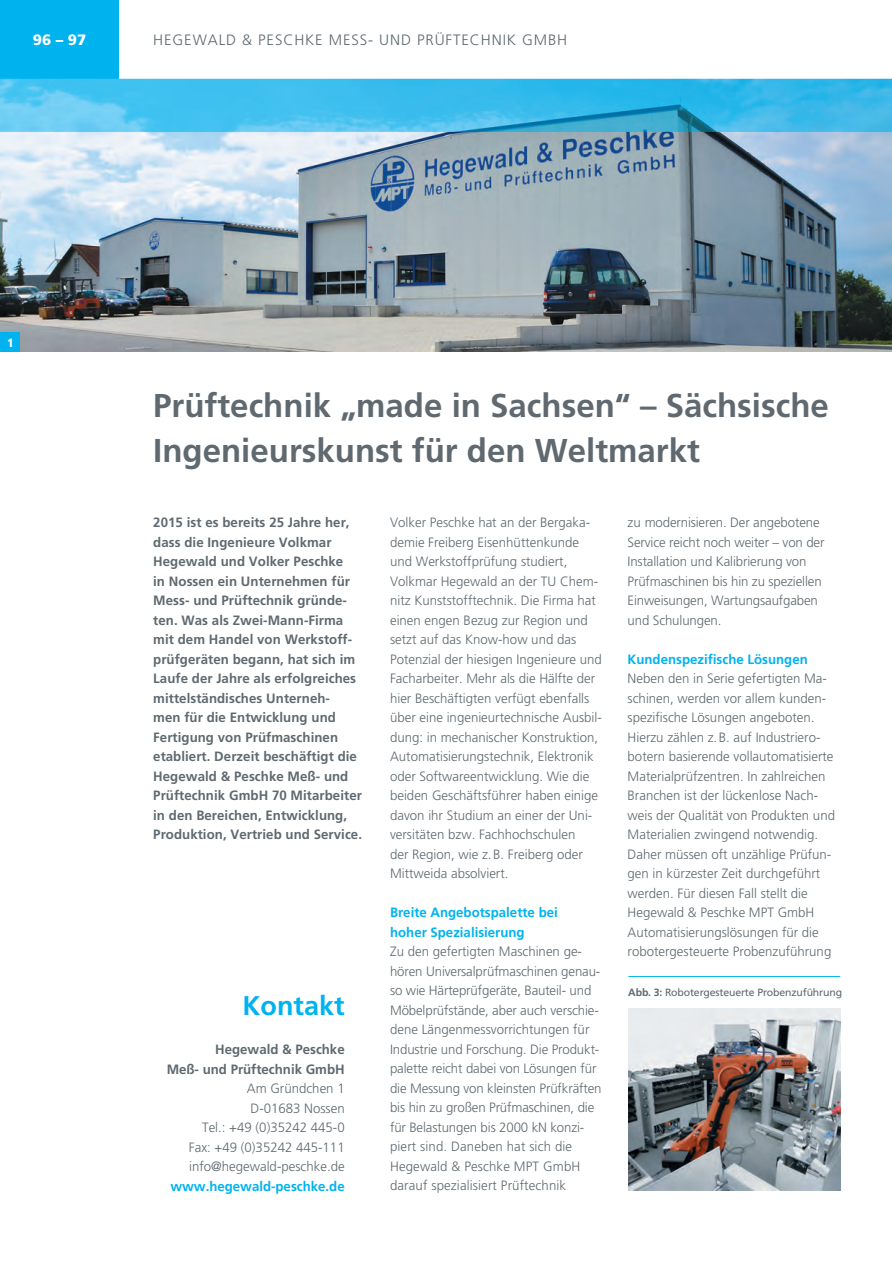
<style>
.page{position:relative;width:892px;height:1263px;background:#fff}
.page>*{position:absolute;margin:0;border:0;box-sizing:border-box;transform-origin:0 0}
.t1{font:700 33px/45px "Frutiger";color:#5f696f}
.t2{font:700 27px "Frutiger";color:#00b3ef}
.t3{font:300 15px "Frutiger";letter-spacing:.06em;color:#5f696f}
.t4{font:900 15px "Frutiger";color:#fff}
.t5{font:300 13.5px/19.5px "Frutiger";color:#5f696f}
.t6{font:700 13.5px/19.5px "Frutiger";letter-spacing:.005em;color:#5f696f}
.t7{font:700 13.5px/19.5px "Frutiger";color:#00b3ef}
.t8{font:900 condensed 12px "Frutiger";color:#fff}
.t9{font:10.5px "Frutiger";letter-spacing:-.015em;color:#5f696f}
.s1{font-weight:700}
</style>
<div class="page">
<div style="left:0;top:0;width:119px;height:79px;background:#00b3ef"></div>
<img style="left:0;top:132px;width:891px;height:220px">
<svg style="left:0;top:79px;width:891px;height:53px"></svg>
<hr style="left:628px;top:976px;width:212px;height:1px;background:#00b3ef">
<div style="left:0;top:333px;width:20px;height:19px;background:#00b3ef"></div>
<img style="left:628px;top:1008px;width:212px;height:182px">
<p class="t4" style="left:33px;top:30px;width:55px">96 – 97</p>
<p class="t3" style="left:153px;top:31px;width:415px">HEGEWALD &amp; PESCHKE MESS- UND PRÜFTECHNIK GMBH</p>
<p class="t8" style="left:8px;top:335px;width:8px">1</p>
<h1 class="t1" style="left:153px;top:382px;width:677px">Prüftechnik „made in Sachsen“ – Sächsische<br>Ingenieurskunst für den Weltmarkt</h1>
<p class="t6" style="left:153px;top:513px;width:210px">2015 ist es bereits 25 Jahre her, dass die Ingenieure Volkmar<br>Hegewald und Volker Peschke<br>in Nossen ein Unternehmen für<br>Mess- und Prüftechnik gründe&shy;ten. Was als Zwei-Mann-Firma mit dem Handel von Werkstoff&shy;prüfgeräten begann, hat sich im<br>Laufe der Jahre als erfolgreiches mittel ständisches Unterneh-<br>men für die Entwicklung und<br>Fertigung von Prüfmaschinen etabliert. Derzeit beschäftigt die<br>Hegewald &amp; Peschke Meß- und<br>Prüftechnik GmbH 70 Mitarbeiter in den Bereichen, Entwicklung,<br>Produktion, Vertrieb und Service.</p>
<p class="t5" style="left:390px;top:513px;width:213px">Volker Peschke hat an der Bergaka&shy;demie Freiberg Eisenhüttenkunde und Werkstoffprüfung studiert, Volkmar Hegewald an der TU Chem&shy;nitz Kunststofftechnik. Die Firma hat einen engen Bezug zur Region und setzt auf das Know-how und das Potenzial der hiesigen Ingenieure und Facharbeiter. Mehr als die Hälfte der hier Beschäftigten verfügt ebenfalls über eine ingenieurtechnische Ausbil&shy;dung: in mechanischer Konstruktion, Automatisierungstechnik, Elektronik oder Softwareentwicklung. Wie die beiden Geschäftsführer haben einige davon ihr Studium an einer der Uni&shy;versitäten bzw. Fachhochschulen<br>der Region, wie z.B. Freiberg oder Mittweida absolviert.</p>
<p class="t7" style="left:390px;top:902px;width:169px">Breite Angebotspalette bei hoher Spezialisierung</p>
<p class="t5" style="left:390px;top:942px;width:213px">Zu den gefertigten Maschinen ge - hören Universalprüfmaschinen genau&shy;so wie Härteprüfgeräte, Bauteil- und Möbelprüfstände, aber auch verschie&shy;dene Längenmessvorrichtungen für Industrie und Forschung. Die Produkt&shy;palette reicht dabei von Lösungen für die Messung von kleinsten Prüfkräften bis hin zu großen Prüfmaschinen, die für Belastungen bis 2000 kN konzi&shy;piert sind. Daneben hat sich die Hegewald &amp; Peschke MPT GmbH darauf spezialisiert Prüftechnik</p>
<h2 class="t2" style="left:242px;top:990px;width:104px">Kontakt</h2>
<p class="t6" style="left:167px;top:1039px;width:179px;text-align:right">Hegewald &amp; Peschke<br>Meß- und Prüftechnik GmbH</p>
<p class="t5" style="left:189px;top:1078px;width:157px;text-align:right">Am Gründchen 1<br>D-01683 Nossen<br>Tel.: +49 (0)35242 445-0<br>Fax: +49 (0)35242 445-111 info@hegewald-peschke.de</p>
<p class="t7" style="left:170px;top:1176px;width:176px">www.hegewald-peschke.de</p>
<p class="t5" style="left:627px;top:513px;width:198px">zu modernisieren. Der angebotene<br>Service reicht noch weiter – von der<br>Installation und Kalibrierung von<br>Prüfmaschinen bis hin zu speziellen<br>Einweisungen, Wartungsaufgaben und Schulungen.</p>
<p class="t7" style="left:627px;top:649px;width:182px">Kundenspezifische Lösungen</p>
<p class="t5" style="left:627px;top:668px;width:209px">Neben den in Serie gefertigten Ma&shy;schinen, werden vor allem kunden&shy;spezifische Lösungen angeboten.<br>Hierzu zählen z.B. auf Industriero&shy;botern basierende vollautomatisierte Materialprüfzentren. In zahlreichen Branchen ist der lückenlose Nach&shy;weis der Qualität von Produkten und Materialien zwingend notwendig.<br>Daher müssen oft unzählige Prüfun&shy;gen in kürzester Zeit durchgeführt werden. Für diesen Fall stellt die Hegewald &amp; Peschke MPT GmbH Automatisierungslösungen für die robotergesteuerte Probenzuführung</p>
<p class="t9" style="left:628px;top:985px;width:215px"><span class="s1">Abb. 3:</span> Robotergesteuerte Probenzuführung</p>
</div>
